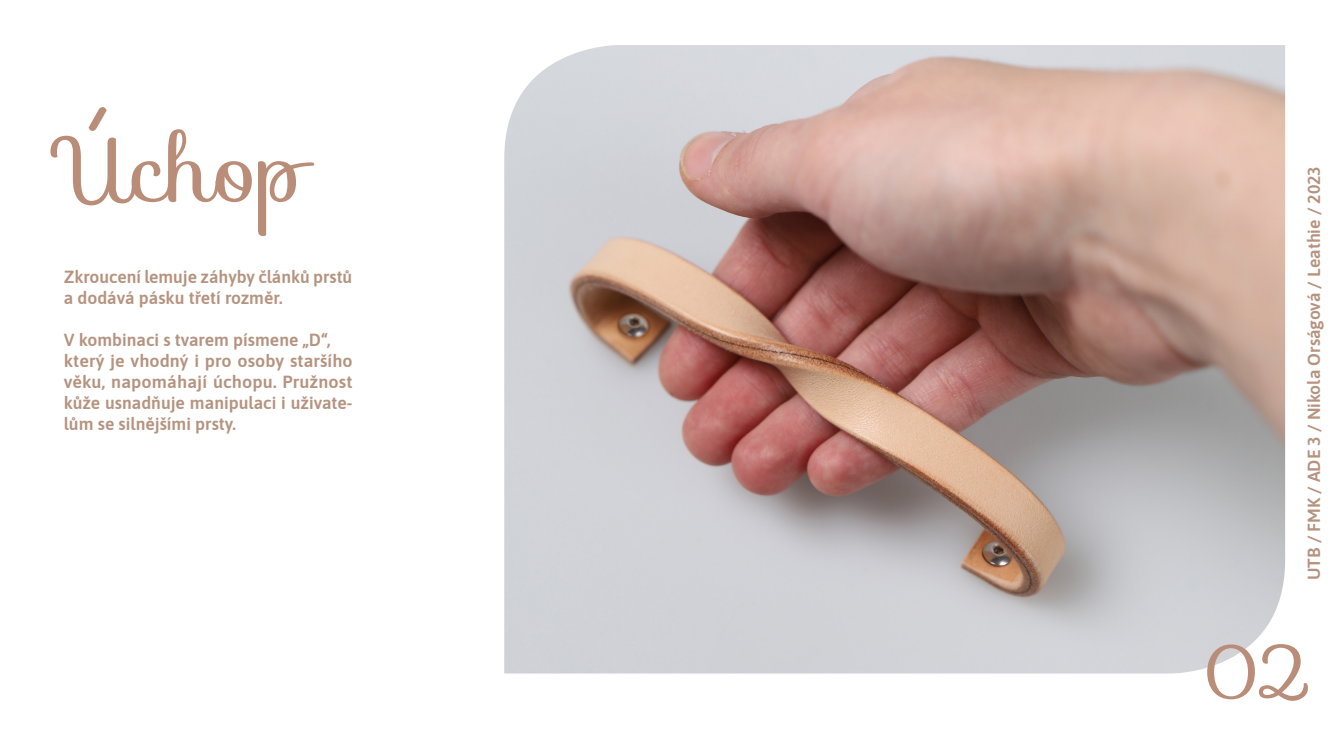
<style>
.page{position:relative;width:1336px;height:745px;background:#fff}
.page>*{position:absolute;margin:0;border:0;box-sizing:border-box;transform-origin:0 0}
.t1{font:90px "Sofia";color:#b98d77}
.t2{font:75px "Sofia";color:#b98d77}
.t3{font:600 17.5px/21px "Asap";color:#b5937f;text-align:justify}
</style>
<div class="page">
<img style="left:504px;top:45px;width:781px;height:628px">
<p class="t1" style="left:64px;top:99px;width:245px">Úchop</p>
<p class="t3" style="left:64px;top:265px;width:290px">Zkroucení lemuje záhyby článků prstů</p>
<p class="t3" style="left:64px;top:286px;width:220px">a dodává pásku třetí rozměr.</p>
<p class="t3" style="left:64px;top:328px;width:268px">V kombinaci s tvarem písmene „D“,</p>
<p class="t3" style="left:64px;top:349px;width:290px">který je vhodný i pro osoby staršího věku, napomáhají úchopu. Pružnost kůže usnadňuje manipulaci i uživate&shy;lům se silnějšími prsty.</p>
<p class="t3" style="left:1302px;top:579px;width:415px;rotate:-90deg">UTB / FMK / ADE 3 / Nikola Orságová / Leathie / 2023</p>
<p class="t2" style="left:1199px;top:612px;width:118px">02</p>
</div>
